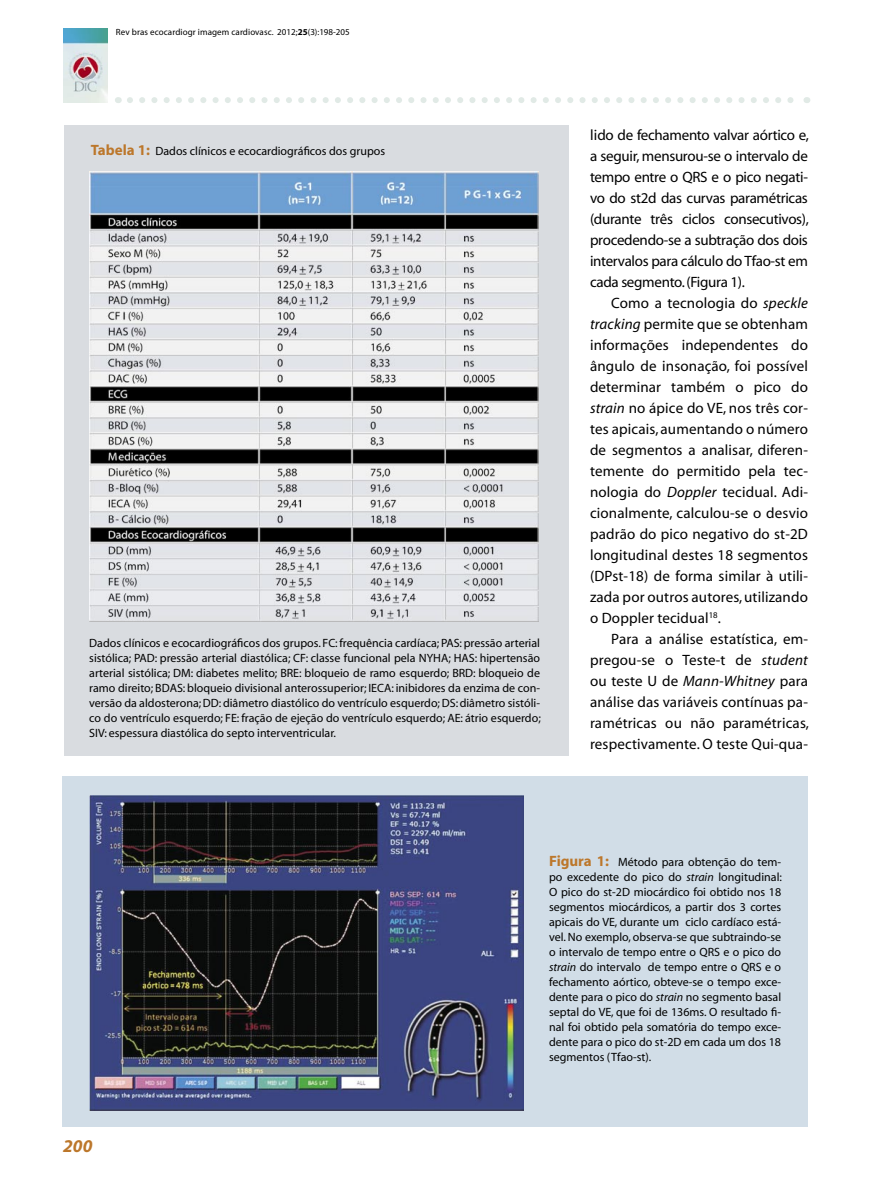
<style>
.page{position:relative;width:893px;height:1191px;background:#fff}
.page>*{position:absolute;margin:0;border:0;box-sizing:border-box;transform-origin:0 0}
.t1{font:italic 700 18px "Myriad";color:#bc772b}
.t2{font:15px/21px "Myriad";letter-spacing:.01em;color:#000;text-align:justify}
.t3{font:12px/15px "Myriad";color:#000;text-align:justify}
.t4{font:9px "Myriad";letter-spacing:.01em;color:#000}
.s1{font-weight:700}
.s2{font-weight:700;font-size:15px;color:#bc772b}
.s3{font-style:italic}
</style>
<div class="page">
<img style="left:64px;top:28px;width:43px;height:75px">
<svg style="left:130px;top:97px;width:664px;height:6px"></svg>
<div style="left:62px;top:776px;width:746px;height:351px;background:#d1dde7"></div>
<div style="left:64px;top:125px;width:505px;height:630px;background:#d9dce0"></div>
<img style="left:90px;top:171px;width:449px;height:450px">
<img style="left:89px;top:795px;width:435px;height:315px">
<p class="t4" style="left:116px;top:28px;width:235px">Rev bras ecocardiogr imagem cardiovasc. 2012;<span class="s1">25</span>(3):198-205</p>
<p class="t3" style="left:91px;top:144px;width:296px"><span class="s2">Tabela 1:</span> Dados clínicos e ecocardiográficos dos grupos</p>
<p class="t3" style="left:89px;top:636px;width:453px">Dados clínicos e ecocardiográficos dos grupos. FC: frequência cardíaca; PAS: pressão arterial sistólica; PAD: pressão arterial diastólica; CF: classe funcional pela NYHA; HAS: hipertensão arterial sistólica; DM: diabetes melito; BRE: bloqueio de ramo esquerdo; BRD: bloqueio de ramo direito; BDAS: bloqueio divisional anterossuperior; IECA: inibidores da enzima de con&shy;versão da aldosterona; DD: diâmetro diastólico do ventrículo esquerdo; DS: diâmetro sistóli&shy;co do ventrículo esquerdo; FE: fração de ejeção do ventrículo esquerdo; AE: átrio esquerdo; SIV: espessura diastólica do septo interventricular.</p>
<p class="t2" style="left:590px;top:125px;width:220px">lido de fechamento valvar aórtico e, a seguir, mensurou-se o intervalo de tempo entre o QRS e o pico negati&shy;vo do st2d das curvas paramétricas (durante três ciclos consecutivos), procedendo-se a subtração dos dois intervalos para cálculo do Tfao-st em cada segmento. (Figura 1).</p>
<p class="t2" style="left:590px;top:293px;width:219px;text-indent:21px">Como a tecnologia do <span class="s3">speckle tracking</span> permite que se obtenham informações independentes do ângulo de insonação, foi possível determinar também o pico do <span class="s3">strain</span> no ápice do VE, nos três cor&shy;tes apicais, aumentando o número de segmentos a analisar, diferen&shy;temente do permitido pela tec&shy;nologia do <span class="s3">Doppler</span> tecidual. Adi&shy;cionalmente, calculou-se o desvio padrão do pico negativo do st-2D longitudinal destes 18 segmentos (DPst-18) de forma similar à utili&shy;zada por outros autores, utilizando o Doppler tecidual<sup>18</sup>.</p>
<p class="t2" style="left:590px;top:629px;width:220px;text-indent:21px">Para a análise estatística, em&shy;pregou-se o Teste-t de <span class="s3">student </span>ou teste U de <span class="s3">Mann-Whitney</span> para análise das variáveis contínuas pa&shy;ramétricas ou não paramétricas, respectivamente. O teste Qui-qua-</p>
<h1 class="t1" style="left:63px;top:1137px;width:31px">200</h1>
<p class="t3" style="left:549px;top:854px;width:234px"><span class="s2">Figura 1:</span> Método para obtenção do tem&shy;po excedente do pico do <span class="s3">strain</span> longitudinal:<br>O pico do st-2D miocárdico foi obtido nos 18 segmentos miocárdicos, a partir dos 3 cortes apicais do VE, durante um ciclo cardíaco está&shy;vel. No exemplo, observa-se que subtraindo-se o intervalo de tempo entre o QRS e o pico do <span class="s3">strain</span> do intervalo de tempo entre o QRS e o fechamento aórtico, obteve-se o tempo exce&shy;dente para o pico do <span class="s3">strain</span> no segmento basal septal do VE, que foi de 136ms. O resultado fi&shy;nal foi obtido pela somatória do tempo exce&shy;dente para o pico do st-2D em cada um dos 18 segmentos (Tfao-st).</p>
</div>
